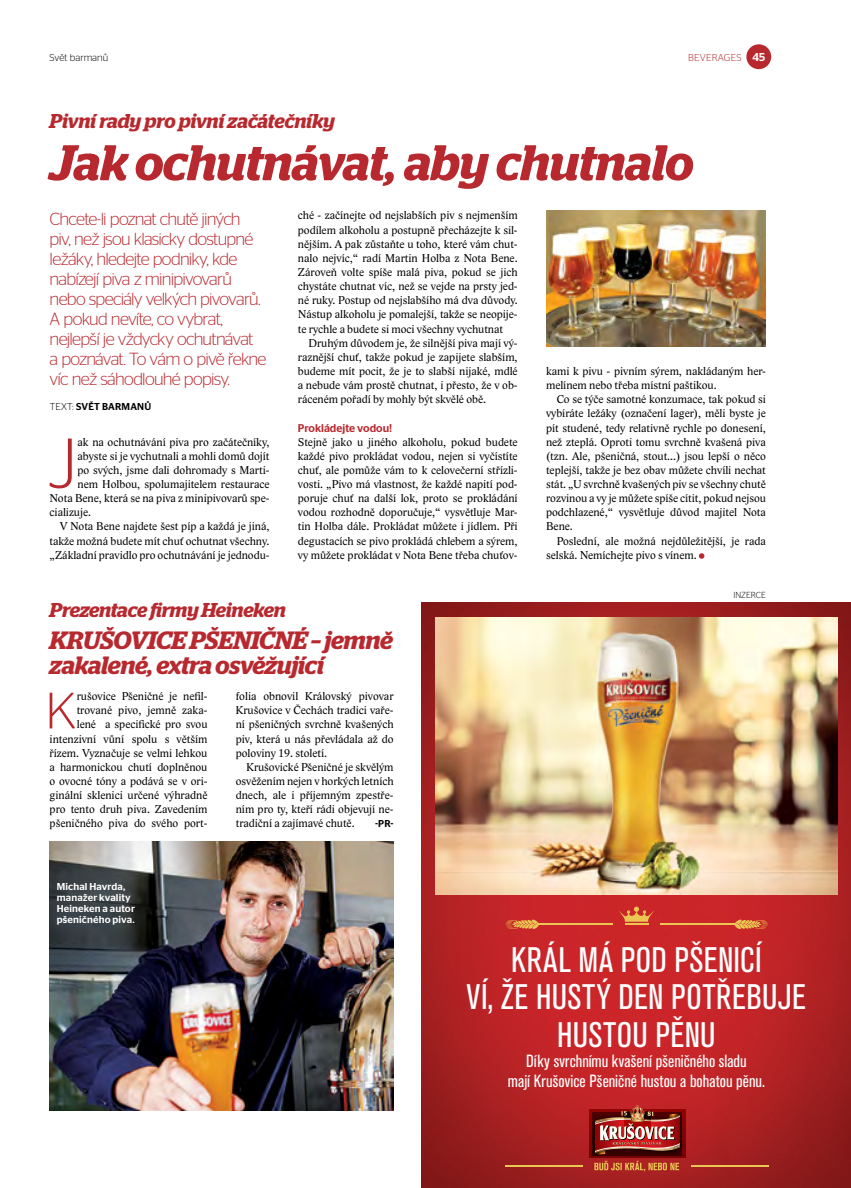
<style>
.page{position:relative;width:851px;height:1188px;background:#fff}
.page>*{position:absolute;margin:0;border:0;box-sizing:border-box;transform-origin:0 0}
.t1{font:300 70.75px "Stag Sans";color:#b8292f}
.t2{font:300 51px "Stag Sans";color:#b8292f}
.t3{font:italic 600 50px "Stag";letter-spacing:-.01em;color:#b8292f}
.t4{font:condensed 35.12px/37.5px "Akzidenz Grotesk Pro";letter-spacing:.01em;color:#fff;text-align:center}
.t5{font:italic 600 25px/25px "Stag";letter-spacing:-.015em;color:#b8292f}
.t6{font:italic 600 20px "Stag";letter-spacing:-.01em;color:#b8292f}
.t7{font:300 17.5px/20px "Stag Sans";letter-spacing:-.045em;color:#b8292f}
.t8{font:condensed 17.5px/20px "Akzidenz Grotesk Pro";color:#fff;text-align:center}
.t9{font:11.62px/14.1px "Lido STF";color:#000;text-align:justify}
.t10{font:500 11.38px "Stag Sans";color:#fff}
.t11{font:500 11.25px "Stag Sans";color:#b8292f}
.t12{font:500 10px/11.2px "Stag Sans";letter-spacing:.015em;color:#fff}
.t13{font:500 10px "Stag Sans";letter-spacing:.02em;color:#000}
.t14{font:300 10px "Stag Sans";color:#000}
.t15{font:300 10px "Stag Sans";letter-spacing:.02em;color:#b8292f}
.t16{font:300 8.75px "Stag Sans";color:#000}
.s1{font-weight:300}
</style>
<div class="page">
<div style="left:746px;top:44px;width:25px;height:25px;background:#b8292f;border-radius:50%"></div>
<svg style="left:698px;top:553px;width:6px;height:5px"></svg>
<img style="left:422px;top:602px;width:428px;height:585px">
<svg style="left:618px;top:906px;width:36px;height:18px"></svg>
<hr style="left:537px;top:923px;width:76px;height:1px;background:#ecc652">
<hr style="left:660px;top:923px;width:75px;height:1px;background:#ecc652">
<img style="left:589px;top:1109px;width:96px;height:48px">
<img style="left:592px;top:1112px;width:89px;height:42px">
<img style="left:594px;top:1104px;width:85px;height:50px">
<svg style="left:594px;top:1160px;width:85px;height:11px"></svg>
<hr style="left:505px;top:1164px;width:77px;height:2px;background:#ecc652">
<hr style="left:690px;top:1164px;width:78px;height:2px;background:#ecc652">
<img style="left:435px;top:617px;width:402px;height:276px">
<svg style="left:505px;top:918px;width:34px;height:11px"></svg>
<svg style="left:734px;top:918px;width:34px;height:11px"></svg>
<img style="left:50px;top:841px;width:343px;height:268px">
<img style="left:546px;top:210px;width:219px;height:136px">
<p class="t14" style="left:50px;top:52px;width:60px">Svět barmanů</p>
<p class="t10" style="left:752px;top:50px;width:14px">45</p>
<p class="t15" style="left:688px;top:52px;width:55px">BEVERAGES</p>
<h3 class="t6" style="left:50px;top:109px;width:286px">Pivní rady pro pivní začátečníky</h3>
<h3 class="t3" style="left:50px;top:133px;width:645px">Jak ochutnávat, aby chutnalo</h3>
<p class="t7" style="left:50px;top:208px;width:218px">Chcete-li poznat chutě jiných<br>piv, než jsou klasicky dostupné ležáky, hledejte podniky, kde nabízejí piva z minipivovarů nebo speciály velkých pivovarů.<br>A pokud nevíte, co vybrat, nejlepší je vždycky ochutnávat a poznávat. To vám o pivě řekne víc než sáhodlouhé popisy.</p>
<p class="t13" style="left:50px;top:400px;width:103px"><span class="s1">TEXT:</span> SVĚT BARMANŮ</p>
<p class="t9" style="left:298px;top:208px;width:221px">ché - začínejte od nejslabších piv s nejmenším podílem alkoholu a postupně přecházejte k sil&shy;nějším. A pak zůstaňte u toho, které vám chut&shy;nalo nejvíc,“ radí Martin Holba z Nota Bene.<br>Zároveň volte spíše malá piva, pokud se jich chystáte chutnat víc, než se vejde na prsty jed&shy;né ruky. Postup od nejslabšího má dva důvody.<br>Nástup alkoholu je pomalejší, takže se neopije&shy;te rychle a budete si moci všechny vychutnat</p>
<p class="t9" style="left:298px;top:336px;width:221px;text-indent:11px">Druhým důvodem je, že silnější piva mají vý&shy;raznější chuť, takže pokud je zapijete slabším, budeme mít pocit, že je to slabší nijaké, mdlé a nebude vám prostě chutnat, i přesto, že v ob&shy;ráceném pořadí by mohly být skvělé obě.</p>
<p class="t11" style="left:298px;top:421px;width:96px">Prokládejte vodou!</p>
<p class="t9" style="left:298px;top:434px;width:221px">Stejně jako u jiného alkoholu, pokud budete každé pivo prokládat vodou, nejen si vyčístíte chuť, ale pomůže vám to k celovečerní střízli&shy;vosti. „Pivo má vlastnost, že každé napití pod&shy;poruje chuť na další lok, proto se prokládání vodou rozhodně doporučuje,“ vysvětluje Mar&shy;tin Holba dále. Prokládat můžete i jídlem. Při degustacích se pivo prokládá chlebem a sýrem, vy můžete prokládat v Nota Bene třeba chuťov-</p>
<p class="t9" style="left:546px;top:364px;width:221px">kami k pivu - pivním sýrem, nakládaným her&shy;melínem nebo třeba místní paštikou.</p>
<p class="t9" style="left:546px;top:392px;width:221px;text-indent:11px">Co se týče samotné konzumace, tak pokud si vybíráte ležáky (označení lager), měli byste je pít studené, tedy relativně rychle po donesení, než zteplá. Oproti tomu svrchně kvašená piva (tzn. Ale, pšeničná, stout...) jsou lepší o něco teplejší, takže je bez obav můžete chvíli nechat stát. „U svrchně kvašených piv se všechny chutě rozvinou a vy je můžete spíše cítit, pokud nejsou podchlazené,“ vysvětluje důvod majitel Nota Bene.</p>
<p class="t9" style="left:546px;top:533px;width:221px;text-indent:11px">Poslední, ale možná nejdůležitější, je rada selská. Nemíchejte pivo s vínem.</p>
<h1 class="t1" style="left:48px;top:424px;width:31px">J</h1>
<p class="t9" style="left:77px;top:434px;width:193px">ak na ochutnávání piva pro začátečníky,</p>
<p class="t9" style="left:77px;top:449px;width:193px">abyste si je vychutnali a mohli domů dojít</p>
<p class="t9" style="left:77px;top:463px;width:193px">po svých, jsme dali dohromady s Marti-</p>
<p class="t9" style="left:77px;top:477px;width:193px">nem Holbou, spolumajitelem restaurace</p>
<p class="t9" style="left:50px;top:491px;width:221px">Nota Bene, která se na piva z minipivovarů spe-</p>
<p class="t9" style="left:50px;top:505px;width:43px">cializuje.</p>
<p class="t9" style="left:60px;top:519px;width:211px">V Nota Bene najdete šest píp a každá je jiná,</p>
<p class="t9" style="left:50px;top:533px;width:221px">takže možná budete mít chuť ochutnat všechny.</p>
<p class="t9" style="left:50px;top:547px;width:221px">„Základní pravidlo pro ochutnávání je jednodu-</p>
<h3 class="t6" style="left:50px;top:598px;width:238px">Prezentace firmy Heineken</h3>
<h3 class="t5" style="left:50px;top:627px;width:345px">KRUŠOVICE PŠENIČNÉ – jemně zakalené, extra osvěžující</h3>
<p class="t9" style="left:50px;top:689px;width:159px;text-align:right">rušovice Pšeničné je nefil&shy;trované pivo, jemně zaka-<br>lené a specifické pro svou intenzivní vůní spolu s větším řízem. Vyznačuje se velmi lehkou a harmonickou chutí doplněnou o ovocné tóny a podává se v ori&shy;ginální sklenici určené výhradně pro tento druh piva. Zavedením pšeničného piva do svého port-</p>
<p class="t9" style="left:236px;top:689px;width:159px">folia obnovil Královský pivovar Krušovice v Čechách tradici vaře&shy;ní pšeničných svrchně kvašených piv, která u nás převládala až do poloviny 19. století.</p>
<h2 class="t2" style="left:45px;top:682px;width:33px">K</h2>
<p class="t9" style="left:236px;top:759px;width:159px;text-indent:11px">Krušovické Pšeničné je skvělým osvěžením nejen v horkých letních dnech, ale i příjemným zpestře&shy;ním pro ty, kteří rádi objevují ne&shy;tradiční a zajímavé chutě.</p>
<p class="t13" style="left:375px;top:817px;width:20px">-PR-</p>
<p class="t12" style="left:57px;top:880px;width:80px">Michal Havrda, manažer kvality<br>Heineken a autor pšeničného piva.</p>
<p class="t16" style="left:733px;top:589px;width:34px">INZERCE</p>
<h3 class="t4" style="left:467px;top:939px;width:340px">KRÁL MÁ POD PŠENICÍ<br>VÍ, ŽE HUSTÝ DEN POTŘEBUJE<br>HUSTOU PĚNU</h3>
<h3 class="t8" style="left:508px;top:1049px;width:258px">Díky svrchnímu kvašení pšeničného sladu<br>mají Krušovice Pšeničné hustou a bohatou pěnu.</h3>
</div>
